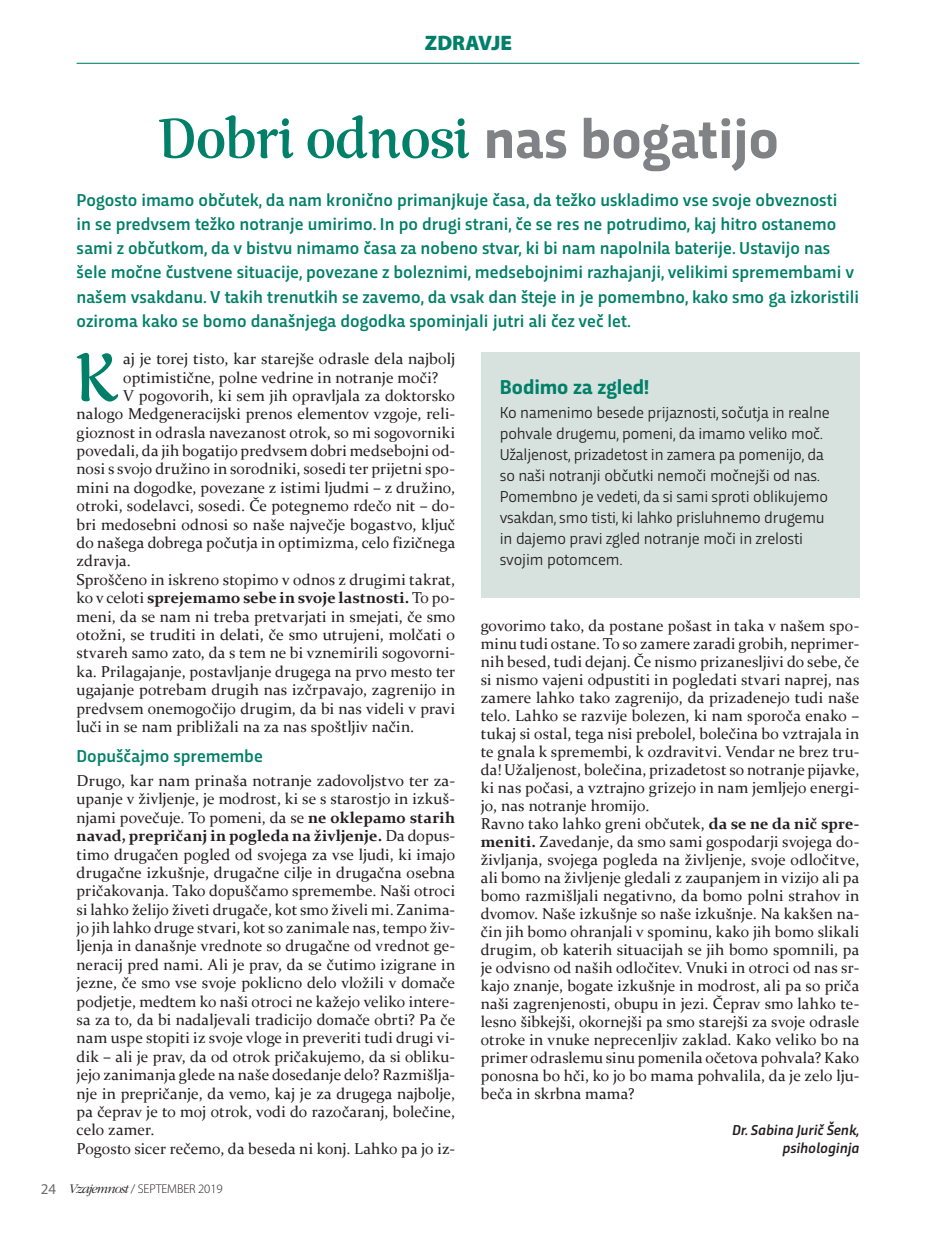
<style>
.page{position:relative;width:936px;height:1234px;background:#fff}
.page>*{position:absolute;margin:0;border:0;box-sizing:border-box;transform-origin:0 0}
.OSNOVNI_TEKST{font:68.55px "Rumba Std Large";color:#018069}
.glavni_naslov{font:57px "Rumba Std Large";color:#018069}
.t1{font:700 21px "Trasandina";color:#018069}
.naslov_poglavij{font:900 21px "Myriad Pro";color:#018069}
.glavni_podnaslovi{font:500 18px/24px "Trasandina";color:#018069}
.OSNOVNI_TEKST-2{font:500 18px "Trasandina";color:#018069}
.glavni_podnaslovi-2{font:16.5px/21px "Trasandina";letter-spacing:-.01em;color:#231f20}
.OSNOVNI_TEKST-3{font:15.75px/18.3px "Constantia";letter-spacing:.005em;color:#231f20;text-align:justify}
.AVTOR_na_koncu_tekst{font:italic 500 15px "Trasandina";color:#231f20}
.stevilka_strani{font:300 12.75px "Myriad Pro";letter-spacing:-.01em;color:#231f20}
.s1{font-family:"Trasandina";font-weight:700;color:#808285}
.s2{font-weight:700}
.s3{font-weight:400;font-size:15px;color:#6c6d70}
.s4{font-family:"Garamond Itc TCE Ligh Ital";font-weight:400}
</style>
<div class="page">
<hr style="left:77px;top:63px;width:782px;height:1px;background:#018069">
<div style="left:480px;top:352px;width:379px;height:245px;background:#d7e2de"></div>
<p class="naslov_poglavij" style="left:425px;top:29px;width:89px">ZDRAVJE</p>
<p class="glavni_naslov" style="left:157px;top:105px;width:623px">Dobri odnosi <span class="s1">nas bogatijo</span></p>
<p class="glavni_podnaslovi" style="left:77px;top:187px;width:783px">Pogosto imamo občutek, da nam kronično primanjkuje časa, da težko uskladimo vse svoje obveznosti<br>in se predvsem težko notranje umirimo. In po drugi strani, če se res ne potrudimo, kaj hitro ostanemo sami z občutkom, da v bistvu nimamo časa za nobeno stvar, ki bi nam napolnila baterije. Ustavijo nas šele močne čustvene situacije, povezane z boleznimi, medsebojnimi razhajanji, velikimi spremembami v našem vsakdanu. V takih trenutkih se zavemo, da vsak dan šteje in je pomembno, kako smo ga izkoristili oziroma kako se bomo današnjega dogodka spominjali jutri ali čez več let.</p>
<p class="OSNOVNI_TEKST" style="left:74px;top:337px;width:44px">K</p>
<p class="OSNOVNI_TEKST-3" style="left:123px;top:349px;width:333px">aj je torej tisto, kar starejše odrasle dela najbolj optimistične, polne vedrine in notranje moči?</p>
<p class="t1" style="left:499px;top:371px;width:151px">Bodimo za zgled!</p>
<p class="glavni_podnaslovi-2" style="left:499px;top:400px;width:331px">Ko namenimo besede prijaznosti, sočutja in realne pohvale drugemu, pomeni, da imamo veliko moč.<br>Užaljenost, prizadetost in zamera pa pomenijo, da so naši notranji občutki nemoči močnejši od nas.<br>Pomembno je vedeti, da si sami sproti oblikujemo vsakdan, smo tisti, ki lahko prisluhnemo drugemu in dajemo pravi zgled notranje moči in zrelosti svojim potomcem.</p>
<p class="OSNOVNI_TEKST-3" style="left:77px;top:385px;width:380px;text-indent:47px">V pogovorih, ki sem jih opravljala za doktorsko nalogo Medgeneracijski prenos elementov vzgoje, reli&shy;gioznost in odrasla navezanost otrok, so mi sogovorniki povedali, da jih bogatijo predvsem dobri medsebojni od&shy;nosi s svojo družino in sorodniki, sosedi ter prijetni spo&shy;mini na dogodke, povezane z istimi ljudmi – z družino, otroki, sodelavci, sosedi. Če potegnemo rdečo nit – do&shy;bri medosebni odnosi so naše največje bogastvo, ključ do našega dobrega počutja in optimizma, celo fizičnega zdravja.</p>
<p class="OSNOVNI_TEKST-3" style="left:77px;top:569px;width:380px">Sproščeno in iskreno stopimo v odnos z drugimi takrat, ko v celoti <span class="s2">sprejemamo sebe in svoje lastnosti.</span> To po&shy;meni, da se nam ni treba pretvarjati in smejati, če smo otožni, se truditi in delati, če smo utrujeni, molčati o stvareh samo zato, da s tem ne bi vznemirili sogovorni&shy;ka. Prilagajanje, postavljanje drugega na prvo mesto ter ugajanje potrebam drugih nas izčrpavajo, zagrenijo in predvsem onemogočijo drugim, da bi nas videli v pravi luči in se nam približali na za nas spoštljiv način.</p>
<p class="OSNOVNI_TEKST-2" style="left:77px;top:742px;width:188px">Dopuščajmo spremembe</p>
<p class="OSNOVNI_TEKST-3" style="left:77px;top:770px;width:380px">Drugo, kar nam prinaša notranje zadovoljstvo ter za&shy;upanje v življenje, je modrost, ki se s starostjo in izkuš&shy;njami povečuje. To pomeni, da se <span class="s2">ne oklepamo starih navad, prepričanj in pogleda na življenje.</span> Da dopus&shy;timo drugačen pogled od svojega za vse ljudi, ki imajo drugačne izkušnje, drugačne cilje in drugačna osebna pričakovanja. Tako dopuščamo spremembe. Naši otroci si lahko želijo živeti drugače, kot smo živeli mi. Zanima&shy;jo jih lahko druge stvari, kot so zanimale nas, tempo živ&shy;ljenja in današnje vrednote so drugačne od vrednot ge&shy;neracij pred nami. Ali je prav, da se čutimo izigrane in jezne, če smo vse svoje poklicno delo vložili v domače podjetje, medtem ko naši otroci ne kažejo veliko intere&shy;sa za to, da bi nadaljevali tradicijo domače obrti? Pa če nam uspe stopiti iz svoje vloge in preveriti tudi drugi vi&shy;dik – ali je prav, da od otrok pričakujemo, da si obliku&shy;jejo zanimanja glede na naše dosedanje delo? Razmišlja&shy;nje in prepričanje, da vemo, kaj je za drugega najbolje, pa čeprav je to moj otrok, vodi do razočaranj, bolečine, celo zamer.</p>
<p class="OSNOVNI_TEKST-3" style="left:77px;top:1138px;width:380px">Pogosto sicer rečemo, da beseda ni konj. Lahko pa jo iz-</p>
<p class="OSNOVNI_TEKST-3" style="left:480px;top:615px;width:380px">govorimo tako, da postane pošast in taka v našem spo&shy;minu tudi ostane. To so zamere zaradi grobih, neprimer&shy;nih besed, tudi dejanj. Če nismo prizanesljivi do sebe, če si nismo vajeni odpustiti in pogledati stvari naprej, nas zamere lahko tako zagrenijo, da prizadenejo tudi naše telo. Lahko se razvije bolezen, ki nam sporoča enako – tukaj si ostal, tega nisi prebolel, bolečina bo vztrajala in te gnala k spremembi, k ozdravitvi. Vendar ne brez tru&shy;da! Užaljenost, bolečina, prizadetost so notranje pijavke, ki nas počasi, a vztrajno grizejo in nam jemljejo energi&shy;jo, nas notranje hromijo.</p>
<p class="OSNOVNI_TEKST-3" style="left:480px;top:813px;width:380px">Ravno tako lahko greni občutek, <span class="s2">da se ne da nič spre&shy;meniti.</span> Zavedanje, da smo sami gospodarji svojega do&shy;življanja, svojega pogleda na življenje, svoje odločitve, ali bomo na življenje gledali z zaupanjem in vizijo ali pa bomo razmišljali negativno, da bomo polni strahov in dvomov. Naše izkušnje so naše izkušnje. Na kakšen na&shy;čin jih bomo ohranjali v spominu, kako jih bomo slikali drugim, ob katerih situacijah se jih bomo spomnili, pa je odvisno od naših odločitev. Vnuki in otroci od nas sr&shy;kajo znanje, bogate izkušnje in modrost, ali pa so priča naši zagrenjenosti, obupu in jezi. Čeprav smo lahko te&shy;lesno šibkejši, okornejši pa smo starejši za svoje odrasle otroke in vnuke neprecenljiv zaklad. Kako veliko bo na primer odraslemu sinu pomenila očetova pohvala? Kako ponosna bo hči, ko jo bo mama pohvalila, da je zelo lju&shy;beča in skrbna mama?</p>
<p class="AVTOR_na_koncu_tekst" style="left:732px;top:1118px;width:129px">Dr. Sabina Jurič Šenk,</p>
<p class="AVTOR_na_koncu_tekst" style="left:782px;top:1136px;width:78px">psihologinja</p>
<p class="stevilka_strani" style="left:41px;top:1180px;width:183px"><span class="s3">24</span> <span class="s4">Vzajemnost</span> / SEPTEMBER 2019</p>
</div>
